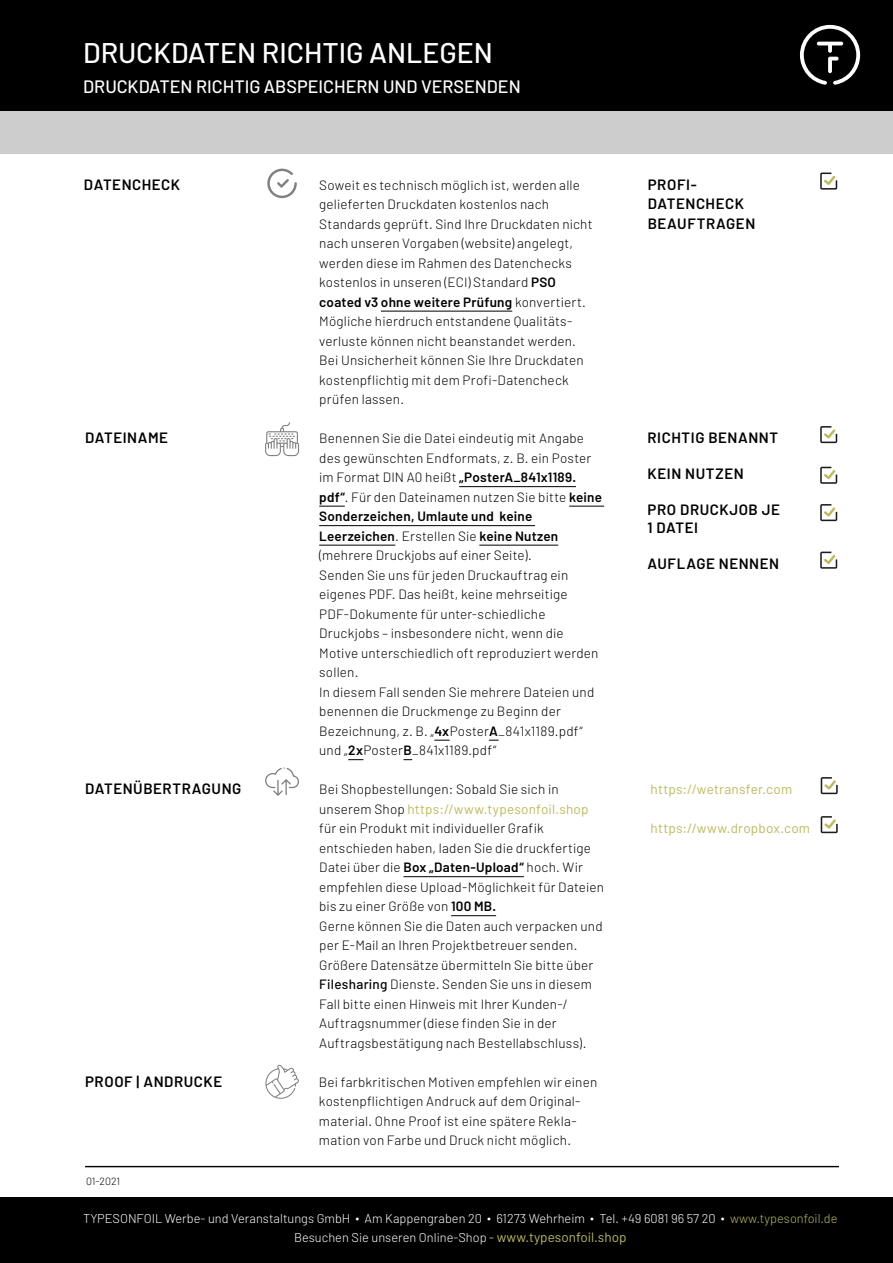
<style>
.page{position:relative;width:893px;height:1263px;background:#fff}
.page>*{position:absolute;margin:0;border:0;box-sizing:border-box;transform-origin:0 0}
.t1{font:500 28.5px "Barlow";color:#fff}
.t2{font:500 18px "Barlow";color:#fff}
.t3{font:600 15px/19.5px "Barlow";letter-spacing:.035em;color:#000}
.t4{font:300 13.5px/19.5px "Barlow";letter-spacing:.015em;color:#000}
.t5{font:13.5px "Barlow";letter-spacing:.015em;color:#bcba5a}
.t6{font:300 12.75px/19.5px "Barlow";color:#fff;text-align:center}
.t7{font:300 10.5px "Barlow";letter-spacing:-.01em;color:#000}
.s1{font-weight:600}
.s2{font-weight:400;color:#bcba5a}
.s3{font-weight:500}
.s4{color:#bcba5a}
.s5{font-weight:400;font-size:13.5px;color:#bcba5a}
</style>
<div class="page">
<div style="left:0;top:25px;width:893px;height:128px;background:#cdcdcd"></div>
<div style="left:0;top:0;width:893px;height:111px;background:#000"></div>
<div style="left:0;top:1198px;width:893px;height:65px;background:#000"></div>
<svg style="left:800px;top:25px;width:60px;height:60px"></svg>
<hr style="left:85px;top:1166px;width:754px;height:1px;background:#000">
<hr style="left:381px;top:311px;width:131px;height:1px;background:#000">
<svg style="left:820px;top:173px;width:17px;height:17px"></svg>
<hr style="left:459px;top:486px;width:117px;height:1px;background:#000">
<svg style="left:319px;top:506px;width:26px;height:1px"></svg>
<hr style="left:569px;top:506px;width:35px;height:1px;background:#000">
<hr style="left:319px;top:525px;width:216px;height:1px;background:#000">
<hr style="left:319px;top:545px;width:76px;height:1px;background:#000">
<hr style="left:479px;top:545px;width:79px;height:1px;background:#000">
<svg style="left:434px;top:740px;width:16px;height:1px"></svg>
<svg style="left:348px;top:759px;width:15px;height:1px"></svg>
<svg style="left:820px;top:426px;width:17px;height:17px"></svg>
<svg style="left:820px;top:467px;width:17px;height:17px"></svg>
<svg style="left:820px;top:504px;width:17px;height:17px"></svg>
<svg style="left:820px;top:552px;width:17px;height:17px"></svg>
<svg style="left:821px;top:777px;width:17px;height:17px"></svg>
<svg style="left:821px;top:816px;width:17px;height:17px"></svg>
<hr style="left:403px;top:876px;width:121px;height:1px;background:#000">
<hr style="left:451px;top:915px;width:45px;height:1px;background:#000">
<svg style="left:267px;top:169px;width:30px;height:29px"></svg>
<svg style="left:265px;top:1065px;width:34px;height:34px"></svg>
<svg style="left:265px;top:767px;width:34px;height:29px"></svg>
<svg style="left:265px;top:422px;width:34px;height:34px"></svg>
<h1 class="t1" style="left:83px;top:35px;width:411px">DRUCKDATEN RICHTIG ANLEGEN</h1>
<h2 class="t2" style="left:83px;top:75px;width:439px">DRUCKDATEN RICHTIG ABSPEICHERN UND VERSENDEN</h2>
<p class="t3" style="left:84px;top:174px;width:98px">DATENCHECK</p>
<p class="t4" style="left:319px;top:175px;width:275px">Soweit es technisch möglich ist, werden alle gelieferten Druckdaten kostenlos nach Standards geprüft. Sind Ihre Druckdaten nicht nach unseren Vorgaben (website) angelegt, werden diese im Rahmen des Datenchecks kostenlos in unseren (ECI) Standard <span class="s1">PSO coated v3 ohne weitere Prüfung</span> konvertiert.<br>Mögliche hierdruch entstandene Qualitäts&shy;verluste können nicht beanstandet werden.<br>Bei Unsicherheit können Sie Ihre Druckdaten kostenpflichtig mit dem Profi-Datencheck prüfen lassen.</p>
<p class="t3" style="left:648px;top:174px;width:109px">PROFI-<br>DATENCHECK<br>BEAUFTRAGEN</p>
<p class="t3" style="left:85px;top:427px;width:85px">DATEINAME</p>
<p class="t4" style="left:319px;top:428px;width:284px">Benennen Sie die Datei eindeutig mit Angabe des gewünschten Endformats, z. B. ein Poster im Format DIN A0 heißt <span class="s1">„PosterA_841x1189. pdf“</span>. Für den Dateinamen nutzen Sie bitte <span class="s1">keine Sonderzeichen, Umlaute und keine Leerzeichen</span>. Erstellen Sie <span class="s1">keine Nutzen </span>(mehrere Druckjobs auf einer Seite).<br>Senden Sie uns für jeden Druckauftrag ein eigenes PDF. Das heißt, keine mehrseitige PDF-Dokumente für unter-schiedliche Druckjobs – insbesondere nicht, wenn die Motive unterschiedlich oft reproduziert werden sollen.<br>In diesem Fall senden Sie mehrere Dateien und benennen die Druckmenge zu Beginn der Bezeichnung, z. B. „<span class="s1">4x</span>Poster<span class="s1">A</span>_841x1189.pdf“ und „<span class="s1">2x</span>Poster<span class="s1">B</span>_841x1189.pdf“</p>
<p class="t3" style="left:647px;top:428px;width:132px">RICHTIG BENANNT</p>
<p class="t3" style="left:647px;top:464px;width:98px">KEIN NUTZEN</p>
<p class="t3" style="left:647px;top:500px;width:134px;line-height:18px">PRO DRUCKJOB JE<br>1 DATEI</p>
<p class="t3" style="left:647px;top:554px;width:133px">AUFLAGE NENNEN</p>
<p class="t3" style="left:85px;top:778px;width:158px">DATENÜBERTRAGUNG</p>
<p class="t4" style="left:319px;top:779px;width:286px">Bei Shopbestellungen: Sobald Sie sich in unserem Shop <span class="s2">https://www.typesonfoil.shop </span>für ein Produkt mit individueller Grafik entschieden haben, laden Sie die druckfertige Datei über die <span class="s1">Box „Daten-Upload“</span> hoch. Wir empfehlen diese Upload-Möglichkeit für Dateien bis zu einer Größe von <span class="s1">100 MB.<br></span>Gerne können Sie die Daten auch verpacken und per E-Mail an Ihren Projektbetreuer senden.<br>Größere Datensätze übermitteln Sie bitte über <span class="s3">Filesharing</span> Dienste. Senden Sie uns in diesem Fall bitte einen Hinweis mit Ihrer Kunden-/ Auftragsnummer (diese finden Sie in der Auftragsbestätigung nach Bestellabschluss).</p>
<p class="t5" style="left:651px;top:781px;width:143px">https://wetransfer.com</p>
<p class="t5" style="left:651px;top:820px;width:161px">https://www.dropbox.com</p>
<p class="t3" style="left:85px;top:1071px;width:139px">PROOF | ANDRUCKE</p>
<p class="t4" style="left:319px;top:1072px;width:280px">Bei farbkritischen Motiven empfehlen wir einen kostenpflichtigen Andruck auf dem Original&shy;material. Ohne Proof ist eine spätere Rekla&shy;mation von Farbe und Druck nicht möglich.</p>
<p class="t7" style="left:86px;top:1175px;width:35px">01-2021</p>
<p class="t6" style="left:83px;top:1208px;width:756px">TYPESONFOIL Werbe- und Veranstaltungs GmbH ∙ Am Kappengraben 20 ∙ 61273 Wehrheim ∙ Tel. +49 6081 96 57 20 ∙ <span class="s4">www.typesonfoil.de<br></span>Besuchen Sie unseren Online-Shop - <span class="s5">www.typesonfoil.shop</span></p>
</div>
